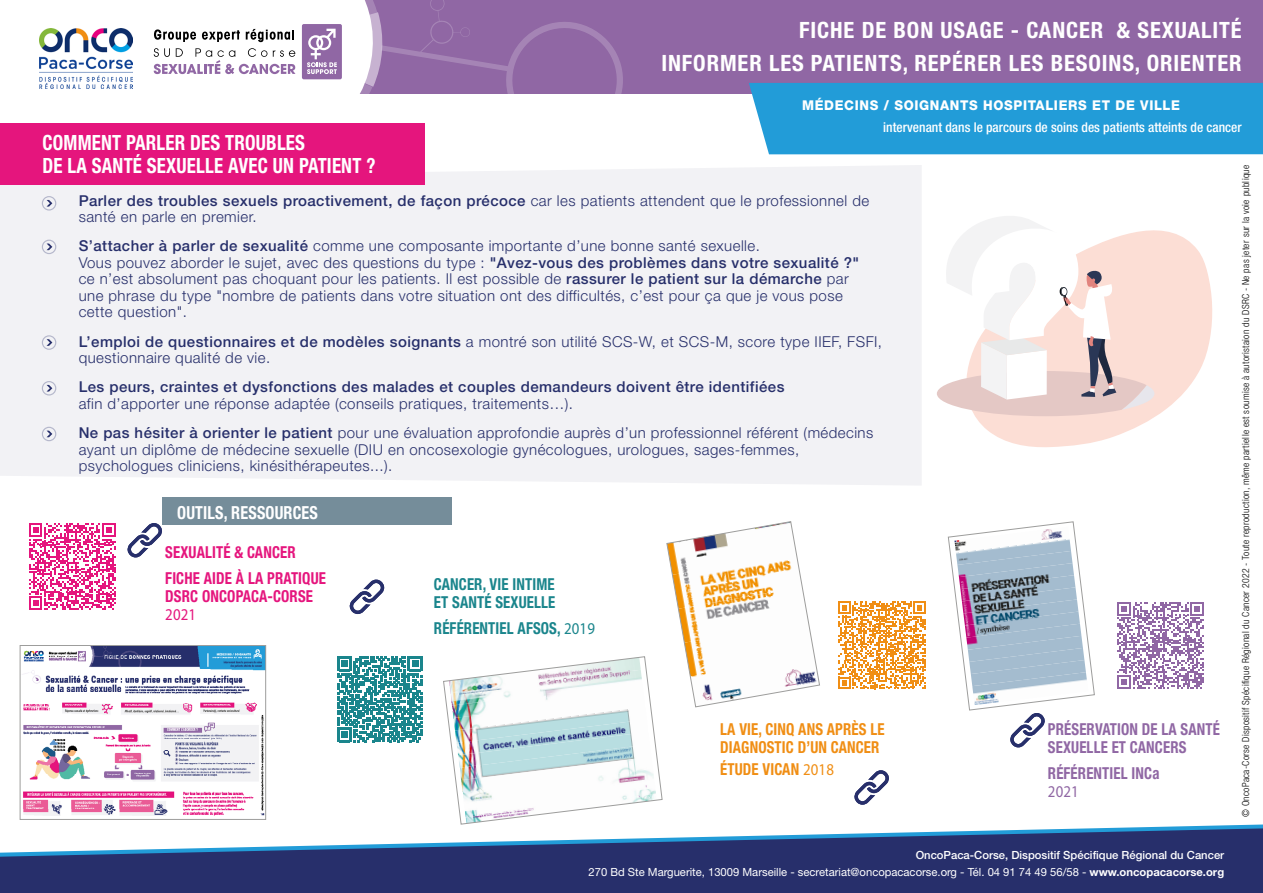
<style>
.page{position:relative;width:1263px;height:893px;background:#fff}
.page>*{position:absolute;margin:0;border:0;box-sizing:border-box;transform-origin:0 0}
.t1{font:700 condensed 22.5px/33px "Helvetica Neue LT Std";letter-spacing:.04em;color:#fff;text-align:right}
.t2{font:700 condensed 21px/22.5px "Helvetica Neue LT Std";letter-spacing:.01em;color:#fff;scale:.9 1}
.t3{font:700 condensed 18px "Helvetica Neue LT Std";letter-spacing:.01em;color:#fff;scale:.9 1}
.t4{font:700 condensed 16.5px/26.5px "Helvetica Neue LT Std";letter-spacing:.01em;color:#e5157d;scale:.9 1}
.t5{font:700 condensed 16.5px/18px "Helvetica Neue LT Std";letter-spacing:.01em;color:#f08e14;scale:.9 1}
.t6{font:700 condensed 16.5px/18px "Helvetica Neue LT Std";letter-spacing:.01em;color:#9067a4;scale:.9 1}
.t7{font:700 condensed 16.5px/18px "Helvetica Neue LT Std";letter-spacing:.01em;color:#1a858c;scale:.9 1}
.t8{font:16.5px "Myriad Pro";color:#e5157d;scale:.9 1}
.t9{font:16.5px "Myriad Pro";color:#9067a4;scale:.9 1}
.t10{font:300 15px/16.5px "Helvetica Neue LT Std";letter-spacing:.03em;color:#272f6b}
.t11{font:500 15px "Helvetica Neue LT Std";letter-spacing:.03em;color:#272f6b}
.t12{font:500 condensed 13.5px "Helvetica Neue LT Std";color:#fff}
.t13{font:800 13.5px "Helvetica Neue LT Std";letter-spacing:.05em;color:#fff;scale:.96 1}
.t14{font:11.25px/16.5px "Helvetica Neue LT Std";color:#fff;text-align:right}
.t15{font:300 condensed 9.75px "Helvetica Neue LT Std";letter-spacing:.03em;color:#000}
.s1{font-weight:500}
.s2{font-family:"Myriad Pro";font-weight:400;font-stretch:normal}
.s3{font-weight:700}
</style>
<div class="page">
<div style="left:0;top:165px;width:921px;height:320px;background:#f2f2f5"></div>
<svg style="left:975px;top:230px;width:238px;height:217px;fill:#fcded5"></svg>
<svg style="left:937px;top:216px;width:217px;height:200px"></svg>
<div style="left:0;top:0;width:1263px;height:94px;background:#9067a4"></div>
<div style="left:749px;top:83px;width:514px;height:71px;background:#229cd8"></div>
<div style="left:162px;top:497px;width:289px;height:27px;background:#758d9a"></div>
<svg style="left:337px;top:657px;width:85px;height:85px"></svg>
<svg style="left:838px;top:601px;width:88px;height:88px"></svg>
<svg style="left:1117px;top:602px;width:87px;height:87px"></svg>
<svg style="left:443px;top:521px;width:377px;height:303px"></svg>
<svg style="left:127px;top:523px;width:35px;height:34px"></svg>
<svg style="left:349px;top:579px;width:35px;height:35px"></svg>
<svg style="left:948px;top:521px;width:147px;height:226px"></svg>
<svg style="left:854px;top:770px;width:35px;height:35px"></svg>
<svg style="left:29px;top:523px;width:87px;height:87px"></svg>
<svg style="left:0;top:0;width:623px;height:94px"></svg>
<img style="left:22px;top:647px;width:242px;height:169px">
<div style="left:20px;top:645px;width:246px;height:175px;border:1px solid #9d9d9c"></div>
<div style="left:0;top:124px;width:424px;height:61px;background:#e5157d"></div>
<div style="left:42px;top:196px;width:14px;height:15px;border:1px solid #272f6b;border-radius:50%"></div>
<svg style="left:47px;top:200px;width:5px;height:7px"></svg>
<div style="left:42px;top:240px;width:14px;height:14px;border:1px solid #272f6b;border-radius:50%"></div>
<svg style="left:47px;top:244px;width:5px;height:6px"></svg>
<div style="left:42px;top:335px;width:14px;height:15px;border:1px solid #272f6b;border-radius:50%"></div>
<svg style="left:47px;top:339px;width:5px;height:7px"></svg>
<div style="left:42px;top:381px;width:14px;height:15px;border:1px solid #272f6b;border-radius:50%"></div>
<svg style="left:47px;top:385px;width:5px;height:7px"></svg>
<div style="left:42px;top:427px;width:14px;height:14px;border:1px solid #272f6b;border-radius:50%"></div>
<svg style="left:47px;top:431px;width:5px;height:6px"></svg>
<svg style="left:460px;top:824px;width:803px;height:4px"></svg>
<svg style="left:0;top:828px;width:1263px;height:65px;fill:#272f6b"></svg>
<img style="left:39px;top:29px;width:94px;height:60px">
<h1 class="t1" style="left:661px;top:14px;width:582px">FICHE DE BON USAGE - CANCER &amp; SEXUALITÉ<br>INFORMER LES PATIENTS, REPÉRER LES BESOINS, ORIENTER</h1>
<p class="t13" style="left:802px;top:97px;width:395px">MÉDECINS / SOIGNANTS HOSPITALIERS ET DE VILLE</p>
<p class="t12" style="left:883px;top:119px;width:360px">intervenant dans le parcours de soins des patients atteints de cancer</p>
<h2 class="t2" style="left:43px;top:131px;width:371px">COMMENT PARLER DES TROUBLES<br>DE LA SANTÉ SEXUELLE AVEC UN PATIENT ?</h2>
<p class="t10" style="left:79px;top:192px;width:792px"><span class="s1">Parler des troubles sexuels proactivement, de façon précoce</span> car les patients attendent que le professionnel de santé en parle en premier.</p>
<p class="t10" style="left:79px;top:238px;width:782px"><span class="s1">S’attacher à parler de sexualité</span> comme une composante importante d’une bonne santé sexuelle.<br>Vous pouvez aborder le sujet, avec des questions du type : <span class="s1">"Avez-vous des problèmes dans votre sexualité ?" </span>ce n’est absolument pas choquant pour les patients. Il est possible de <span class="s1">rassurer le patient sur la démarche</span> par une phrase du type "nombre de patients dans votre situation ont des difficultés, c’est pour ça que je vous pose cette question".</p>
<p class="t10" style="left:79px;top:333px;width:805px"><span class="s1">L’emploi de questionnaires et de modèles soignants</span> a montré son utilité SCS-W, et SCS-M, score type IIEF, FSFI, questionnaire qualité de vie.</p>
<p class="t11" style="left:79px;top:378px;width:707px">Les peurs, craintes et dysfonctions des malades et couples demandeurs doivent être identifiées</p>
<p class="t10" style="left:79px;top:389px;width:796px;line-height:29.2px">afin d’apporter une réponse adaptée (conseils pratiques, traitements…).<br><span class="s1">Ne pas hésiter à orienter le patient</span> pour une évaluation approfondie auprès d’un professionnel référent (médecins</p>
<p class="t10" style="left:79px;top:441px;width:722px">ayant un diplôme de médecine sexuelle (DIU en oncosexologie gynécologues, urologues, sages-femmes, psychologues cliniciens, kinésithérapeutes...).</p>
<p class="t15" style="left:1240px;top:817px;width:653px;rotate:-90deg">© OncoPaca-Corse Dispositif Spécifique Régional du Cancer 2022 - Toute reproduction, même partielle est soumise à autoristaion du DSRC - Ne pas jeter sur la voie publique</p>
<p class="t3" style="left:177px;top:501px;width:158px">OUTILS, RESSOURCES</p>
<p class="t4" style="left:165px;top:539px;width:180px">SEXUALITÉ &amp; CANCER<br>FICHE AIDE À LA PRATIQUE</p>
<p class="t4" style="left:165px;top:583px;width:166px">DSRC ONCOPACA-CORSE</p>
<p class="t8" style="left:165px;top:605px;width:36px">2021</p>
<p class="t7" style="left:434px;top:575px;width:136px">CANCER, VIE INTIME<br>ET SANTÉ SEXUELLE</p>
<p class="t7" style="left:434px;top:619px;width:180px">RÉFÉRENTIEL AFSOS, <span class="s2">2019</span></p>
<p class="t6" style="left:1048px;top:720px;width:193px">PRÉSERVATION DE LA SANTÉ<br>SEXUELLE ET CANCERS</p>
<p class="t6" style="left:1048px;top:764px;width:125px">RÉFÉRENTIEL INCa</p>
<p class="t9" style="left:1048px;top:781px;width:36px">2021</p>
<p class="t5" style="left:720px;top:720px;width:184px">LA VIE, CINQ ANS APRÈS LE<br>DIAGNOSTIC D’UN CANCER</p>
<p class="t5" style="left:720px;top:760px;width:128px">ÉTUDE VICAN <span class="s2">2018</span></p>
<p class="t14" style="left:589px;top:847px;width:637px"><span class="s1">OncoPaca-Corse, Dispositif Spécifique Régional du Cancer<br></span>270 Bd Ste Marguerite, 13009 Marseille - secretariat@oncopacacorse.org - Tél. 04 91 74 49 56/58 - <span class="s3">www.oncopacacorse.org</span></p>
</div>
